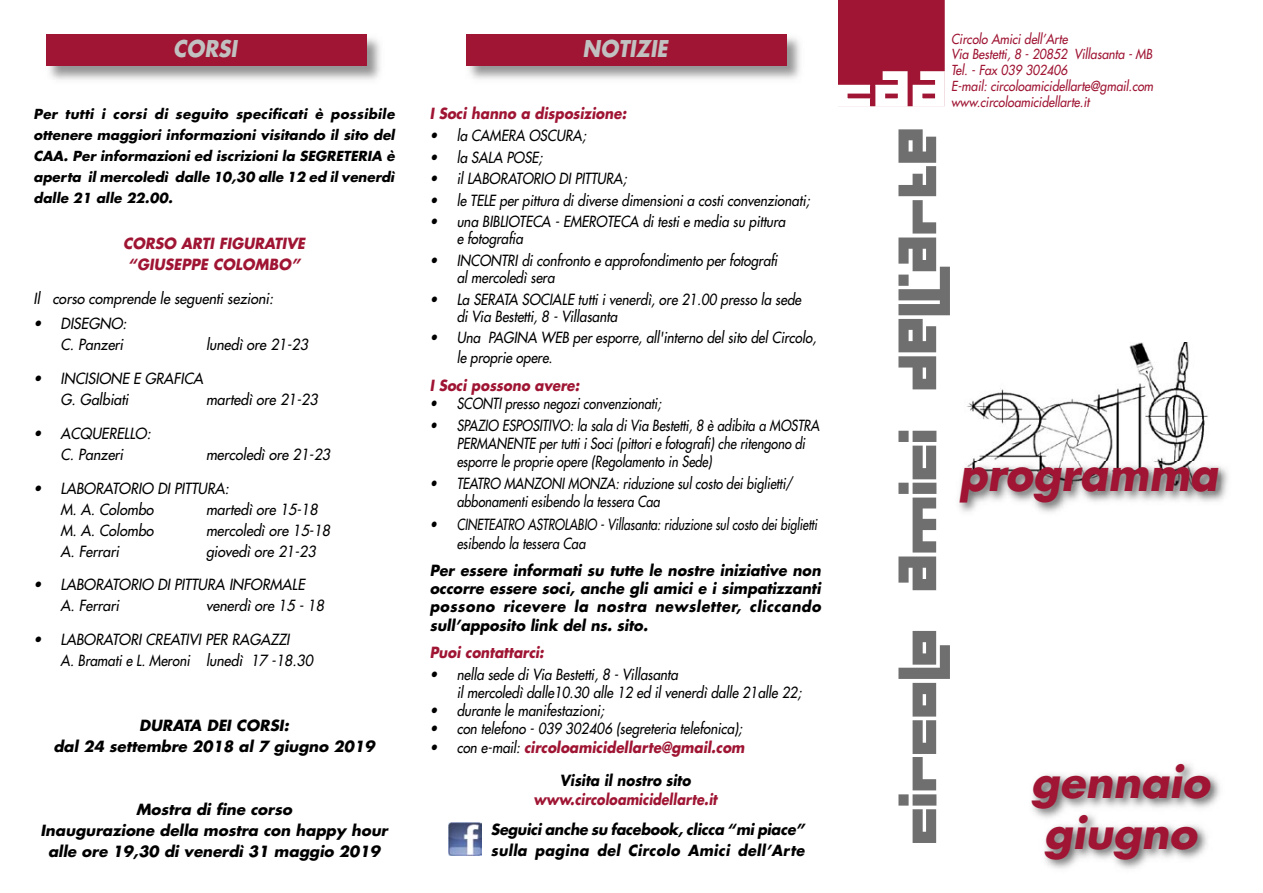
<style>
.page{position:relative;width:1263px;height:893px;background:#fff}
.page>*{position:absolute;margin:0;border:0;box-sizing:border-box;transform-origin:0 0}
.t1{font:italic 700 45px "Futura";color:#9f1533;scale:.92 1}
.t2{font:italic 700 42px/50.4px "Futura";color:#9f1533;text-align:center}
.t3{font:italic 700 22.5px "Futura";color:#c1c1c1;scale:.9 1}
.t4{font:italic 15px/17.2px "Futura";color:#000;scale:.9 1}
.t5{font:italic 15px/21px "Futura";color:#000;scale:.95 1}
.t6{font:italic 15px/18px "Futura";color:#000;scale:.85 1}
.t7{font:italic 700 15px/18px "Futura";color:#000;text-align:justify;scale:.95 1}
.t8{font:italic 700 15px/21px "Futura";color:#000;text-align:center}
.t9{font:italic 700 15px/32.2px "Futura";color:#9f1533;scale:.9 1}
.t10{font:italic 700 15px/21px "Futura";color:#9f1533;text-align:center;scale:.95 1}
.t11{font:italic 700 15px "Futura";color:#9f1533;scale:.85 1}
.t12{font:italic 700 13.5px/21px "Futura";color:#000;text-align:justify}
.t13{font:italic 13.5px/15.8px "Futura";color:#9f1533;scale:.9 1}
.s1{font-weight:400;color:#000}
.s2{color:#000}
</style>
<div class="page">
<img style="left:967px;top:342px;width:241px;height:120px">
<div style="left:839px;top:0;width:105px;height:105px;background:#9f1533"></div>
<hr style="left:838px;top:0;width:2px;height:105px;background:#9f1533">
<hr style="left:943px;top:0;width:2px;height:105px;background:#9f1533">
<img style="left:1032px;top:763px;width:188px;height:106px">
<img style="left:959px;top:462px;width:269px;height:50px">
<img style="left:898px;top:129px;width:52px;height:714px">
<img style="left:46px;top:34px;width:334px;height:46px">
<div style="left:46px;top:34px;width:320px;height:31px;background:#9f1533"></div>
<img style="left:466px;top:34px;width:334px;height:45px">
<div style="left:466px;top:34px;width:320px;height:31px;background:#9f1533"></div>
<img style="left:838px;top:70px;width:107px;height:37px">
<img style="left:448px;top:822px;width:33px;height:33px">
<h3 class="t3" style="left:173px;top:33px;width:73px">CORSI</h3>
<h3 class="t3" style="left:582px;top:33px;width:96px">NOTIZIE</h3>
<p class="t12" style="left:34px;top:103px;width:363px">Per tutti i corsi di seguito specificati è possibile ottenere maggiori informazioni visitando il sito del CAA. Per informazioni ed iscrizioni la SEGRETERIA è aperta il mercoledì dalle 10,30 alle 12 ed il venerdì dalle 21 alle 22.00.</p>
<p class="t10" style="left:123px;top:233px;width:193px">CORSO ARTI FIGURATIVE “GIUSEPPE COLOMBO”</p>
<p class="t5" style="left:34px;top:288px;width:254px">Il corso comprende le seguenti sezioni:</p>
<p class="t5" style="left:34px;top:313px;width:99px;text-align:right">• DISEGNO:<br>C. Panzeri</p>
<p class="t5" style="left:206px;top:334px;width:109px">lunedì ore 21-23</p>
<p class="t5" style="left:61px;top:368px;width:152px;text-indent:-27px">• INCISIONE E GRAFICA<br>G. Galbiati</p>
<p class="t5" style="left:206px;top:389px;width:119px">martedì ore 21-23</p>
<p class="t5" style="left:34px;top:423px;width:125px;text-align:center">• ACQUERELLO:<br>C. Panzeri</p>
<p class="t5" style="left:206px;top:444px;width:132px">mercoledì ore 21-23</p>
<p class="t5" style="left:61px;top:477px;width:179px;text-indent:-27px">• LABORATORIO DI PITTURA:<br>M. A. Colombo</p>
<p class="t5" style="left:206px;top:498px;width:119px">martedì ore 15-18</p>
<p class="t5" style="left:61px;top:519px;width:100px">M. A. Colombo</p>
<p class="t5" style="left:206px;top:519px;width:132px">mercoledì ore 15-18</p>
<p class="t5" style="left:61px;top:540px;width:63px">A. Ferrari</p>
<p class="t5" style="left:206px;top:540px;width:117px">giovedì ore 21-23</p>
<p class="t5" style="left:61px;top:574px;width:259px;text-indent:-27px">• LABORATORIO DI PITTURA INFORMALE<br>A. Ferrari</p>
<p class="t5" style="left:206px;top:595px;width:126px">venerdì ore 15 - 18</p>
<p class="t5" style="left:61px;top:629px;width:267px;text-indent:-27px">• LABORATORI CREATIVI PER RAGAZZI<br>A. Bramati e L. Meroni lunedì 17 -18.30</p>
<p class="t8" style="left:53px;top:714px;width:323px">DURATA DEI CORSI:<br>dal 24 settembre 2018 al 7 giugno 2019</p>
<p class="t8" style="left:40px;top:798px;width:349px">Mostra di fine corso<br>Inaugurazione della mostra con happy hour alle ore 19,30 di venerdì 31 maggio 2019</p>
<p class="t9" style="left:430px;top:97px;width:220px">I Soci hanno a disposizione:</p>
<p class="t4" style="left:430px;top:127px;width:175px">• la CAMERA OSCURA;</p>
<p class="t4" style="left:430px;top:148px;width:127px">• la SALA POSE;</p>
<p class="t4" style="left:430px;top:170px;width:220px">• il LABORATORIO DI PITTURA;</p>
<p class="t4" style="left:430px;top:191px;width:424px">• le TELE per pittura di diverse dimensioni a costi convenzionati;</p>
<p class="t4" style="left:457px;top:213px;width:367px;text-indent:-27px">• una BIBLIOTECA - EMEROTECA di testi e media su pittura e fotografia</p>
<p class="t4" style="left:457px;top:251px;width:359px;text-indent:-27px">• INCONTRI di confronto e approfondimento per fotografi al mercoledì sera</p>
<p class="t4" style="left:457px;top:290px;width:384px;text-indent:-27px">• La SERATA SOCIALE tutti i venerdì, ore 21.00 presso la sede di Via Bestetti, 8 - Villasanta</p>
<p class="t4" style="left:457px;top:328px;width:401px;line-height:19.5px;text-indent:-27px">• Una PAGINA WEB per esporre, all'interno del sito del Circolo, le proprie opere.</p>
<p class="t9" style="left:430px;top:369px;width:168px">I Soci possono avere:</p>
<p class="t6" style="left:430px;top:394px;width:274px">• SCONTI presso negozi convenzionati;</p>
<p class="t6" style="left:457px;top:416px;width:428px;text-indent:-27px">• SPAZIO ESPOSITIVO: la sala di Via Bestetti, 8 è adibita a MOSTRA<br>PERMANENTE per tutti i Soci (pittori e fotografi) che ritengono di esporre le proprie opere (Regolamento in Sede)</p>
<p class="t6" style="left:457px;top:475px;width:397px;text-indent:-27px">• TEATRO MANZONI MONZA: riduzione sul costo dei biglietti/ abbonamenti esibendo la tessera Caa</p>
<p class="t6" style="left:457px;top:514px;width:426px;line-height:19.5px;text-indent:-27px">• CINETEATRO ASTROLABIO - Villasanta: riduzione sul costo dei biglietti esibendo la tessera Caa</p>
<p class="t7" style="left:430px;top:560px;width:413px">Per essere informati su tutte le nostre iniziative non occorre essere soci, anche gli amici e i simpatizzanti possono ricevere la nostra newsletter, cliccando</p>
<p class="t7" style="left:430px;top:616px;width:231px">sull’apposito link del ns. sito.</p>
<p class="t9" style="left:430px;top:635px;width:128px">Puoi contattarci:</p>
<p class="t4" style="left:457px;top:665px;width:384px;line-height:18px;text-indent:-27px">• nella sede di Via Bestetti, 8 - Villasanta<br>il mercoledì dalle10.30 alle 12 ed il venerdì dalle 21alle 22;</p>
<p class="t4" style="left:430px;top:702px;width:195px">• durante le manifestazioni;</p>
<p class="t4" style="left:430px;top:720px;width:349px">• con telefono - 039 302406 (segreteria telefonica);</p>
<p class="t9" style="left:560px;top:731px;width:207px;text-indent:-130px"><span class="s1">• con e-mail:</span> circoloamicidellarte@gmail.com<br><span class="s2">Visita il nostro sito</span></p>
<p class="t11" style="left:533px;top:789px;width:218px">www.circoloamicidellarte.it</p>
<p class="t7" style="left:491px;top:819px;width:332px;line-height:20.2px">Seguici anche su facebook, clicca “mi piace” sulla pagina del Circolo Amici dell’Arte</p>
<p class="t13" style="left:951px;top:31px;width:226px">Circolo Amici dell’Arte<br>Via Bestetti, 8 - 20852 Villasanta - MB<br>Tel. - Fax 039 302406<br>E-mail: circoloamicidellarte@gmail.com www.circoloamicidellarte.it</p>
<h1 class="t1" style="left:959px;top:443px;width:283px">programma</h1>
<h2 class="t2" style="left:1031px;top:756px;width:180px">gennaio giugno</h2>
</div>
